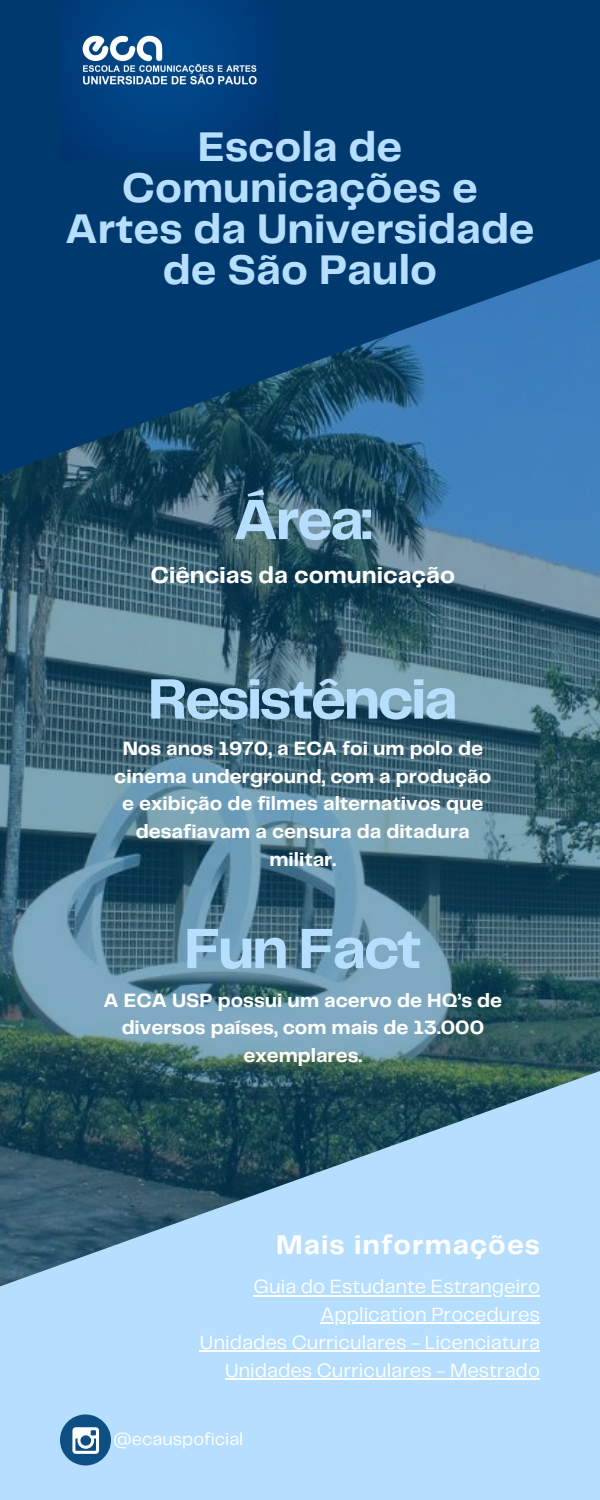
<style>
.page{position:relative;width:600px;height:1500px;background:#fff}
.page>*{position:absolute;margin:0;border:0;box-sizing:border-box;transform-origin:0 0}
.t1{font:700 59px "Telegraf";letter-spacing:-.045em;color:#b6deff}
.t2{font:700 43px/41.2px "Telegraf";color:#b6deff;text-align:center}
.t3{font:700 28px "Telegraf";letter-spacing:.04em;color:#fff}
.t4{font:700 24px "Telegraf";color:#fff}
.t5{font:700 20px/27.8px "Telegraf";color:#fff;text-align:center}
.t6{font:20px/27.8px "Telegraf";color:#fff;text-align:right}
.t7{font:18px "Telegraf";color:#fff}
</style>
<div class="page">
<img style="left:0;top:253px;width:600px;height:1044px">
<div style="left:0;top:1378px;width:600px;height:122px;background:#b6deff"></div>
<svg style="left:0;top:1071px;width:599px;height:389px;fill:#b6deff"></svg>
<svg style="left:1px;top:158px;width:599px;height:316px;background:#0f487a"></svg>
<div style="left:0;top:0;width:600px;height:158px;background:#00396d"></div>
<div style="left:60px;top:1414px;width:51px;height:51px;background:#0d4f83;border-radius:50%"></div>
<svg style="left:72px;top:1427px;width:27px;height:27px"></svg>
<img style="left:60px;top:0;width:219px;height:161px">
<hr style="left:254px;top:1295px;width:286px;height:1px;background:#fff">
<hr style="left:321px;top:1323px;width:219px;height:1px;background:#fff">
<hr style="left:200px;top:1350px;width:340px;height:2px;background:#fff">
<hr style="left:225px;top:1378px;width:315px;height:2px;background:#fff">
<h2 class="t2" style="left:65px;top:128px;width:471px">Escola de<br>Comunicações e<br>Artes da Universidade de São Paulo</h2>
<h1 class="t1" style="left:233px;top:494px;width:140px">Área:</h1>
<p class="t4" style="left:151px;top:565px;width:306px">Ciências da comunicação</p>
<h1 class="t1" style="left:148px;top:674px;width:312px">Resistência</h1>
<p class="t5" style="left:114px;top:735px;width:379px">Nos anos 1970, a ECA foi um polo de cinema underground, com a produção e exibição de filmes alternativos que desafiavam a censura da ditadura militar.</p>
<h1 class="t1" style="left:184px;top:923px;width:239px">Fun Fact</h1>
<p class="t5" style="left:104px;top:987px;width:400px">A ECA USP possui um acervo de HQ’s de diversos países, com mais de 13.000 exemplares.</p>
<h3 class="t3" style="left:276px;top:1233px;width:265px">Mais informações</h3>
<p class="t6" style="left:200px;top:1274px;width:342px">Guia do Estudante Estrangeiro<br>Application Procedures<br>Unidades Curriculares - Licenciatura<br>Unidades Curriculares - Mestrado</p>
<p class="t7" style="left:113px;top:1431px;width:132px">@ecauspoficial</p>
</div>
